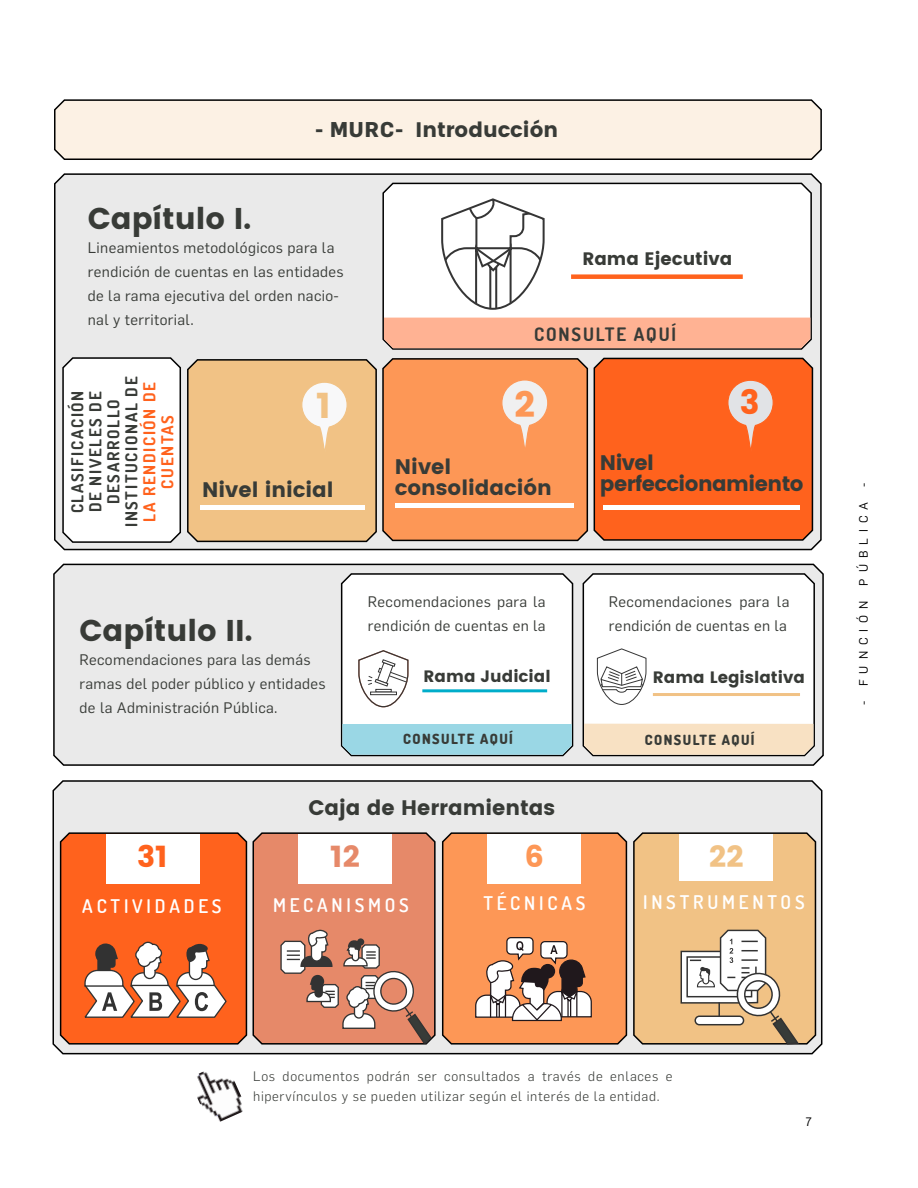
<style>
.page{position:relative;width:918px;height:1188px;background:#fff}
.page>*{position:absolute;margin:0;border:0;box-sizing:border-box;transform-origin:0 0}
.Título_02{font:36px "Poppins";color:#fd9756}
.Título_02-2{font:35.55px "Poppins";color:#f1c285}
.Título_02-3{font:33.75px "Poppins";color:#ff621d}
.Título_02-4{font:30px "Poppins";color:#383b37}
.Título_02-5{font:30px "Poppins";color:#ff621d}
.Título_02-6{font:30px "Poppins";color:#e68969}
.Título_02-7{font:30px "Poppins";color:#f1c285}
.Título_02-8{font:30px "Poppins";color:#fd9756}
.Título_02-9{font:21px "Poppins";color:#383b37}
.Título_01{font:21px "Poppins";color:#383b37}
.Título_01-2{font:21px "Poppins";letter-spacing:-.025em;color:#383b37}
.Etiquetas{font:600 18.9px "Dosis";letter-spacing:.2em;color:#fff}
.Etiquetas-2{font:700 18.45px "Dosis";letter-spacing:.1em;color:#383b37}
.Título_01-3{font:18px "Poppins";color:#383b37}
.Etiquetas-3{font:700 16.5px/18px "Dosis";letter-spacing:.1em;color:#383b37;text-align:center}
.Título_01-4{font:16.5px "Poppins";color:#383b37}
.txt_cuadros{font:15px/24px "Flama";letter-spacing:.025em;color:#383b37}
.Etiquetas-4{font:800 13.95px "Dosis";letter-spacing:.1em;color:#383b37}
.pie_de_pagina{font:300 13.5px/19.5px "Flama";letter-spacing:.05em;color:#383b37}
.t1{font:12px "Flama";letter-spacing:.5em;color:#000}
.s1{font-family:"Flama";font-weight:700}
.s2{color:#ff621d}
</style>
<div class="page">
<div style="left:55px;top:174px;width:766px;height:376px;background:#eaeaea;border-radius:10px"></div>
<div style="left:54px;top:173px;width:768px;height:377px;border:2px solid #000;border-radius:10px"></div>
<div style="left:188px;top:360px;width:188px;height:181px;background:#f1c285;border-radius:10px"></div>
<div style="left:187px;top:359px;width:190px;height:183px;border:2px solid #000;border-radius:10px"></div>
<div style="left:383px;top:359px;width:204px;height:181px;background:#fd9756;border-radius:10px"></div>
<div style="left:382px;top:358px;width:206px;height:183px;border:2px solid #000;border-radius:10px"></div>
<div style="left:594px;top:358px;width:218px;height:182px;background:#ff621d;border-radius:10px"></div>
<div style="left:594px;top:358px;width:219px;height:183px;border:2px solid #000;border-radius:10px"></div>
<div style="left:54px;top:564px;width:769px;height:201px;background:#eaeaea;border-radius:10px"></div>
<div style="left:53px;top:564px;width:771px;height:202px;border:2px solid #000;border-radius:10px"></div>
<div style="left:342px;top:574px;width:231px;height:181px;background:#fff;border-radius:10px"></div>
<div style="left:341px;top:573px;width:232px;height:183px;border:2px solid #000;border-radius:10px"></div>
<div style="left:383px;top:183px;width:428px;height:166px;background:#fff;border-radius:10px"></div>
<div style="left:382px;top:183px;width:430px;height:167px;border:2px solid #000;border-radius:10px"></div>
<div style="left:583px;top:574px;width:231px;height:181px;background:#fff;border-radius:10px"></div>
<div style="left:583px;top:573px;width:232px;height:183px;border:2px solid #000;border-radius:10px"></div>
<div style="left:53px;top:781px;width:769px;height:273px;background:#eaeaea;border-radius:10px"></div>
<div style="left:53px;top:780px;width:769px;height:274px;border:2px solid #000;border-radius:10px"></div>
<div style="left:63px;top:358px;width:117px;height:184px;background:#fff;border-radius:10px"></div>
<div style="left:62px;top:357px;width:119px;height:186px;border:2px solid #000;border-radius:10px"></div>
<div style="left:61px;top:833px;width:185px;height:211px;background:#ff621d;border-radius:9px"></div>
<div style="left:60px;top:832px;width:187px;height:213px;border:2px solid #000;border-radius:9px"></div>
<div style="left:253px;top:833px;width:182px;height:211px;background:#e68969;border-radius:9px"></div>
<div style="left:253px;top:832px;width:183px;height:213px;border:2px solid #000;border-radius:9px"></div>
<div style="left:443px;top:833px;width:183px;height:211px;background:#fd9756;border-radius:9px"></div>
<div style="left:442px;top:832px;width:185px;height:213px;border:2px solid #000;border-radius:9px"></div>
<div style="left:634px;top:833px;width:181px;height:211px;background:#f1c285;border-radius:9px"></div>
<div style="left:633px;top:832px;width:183px;height:213px;border:2px solid #000;border-radius:9px"></div>
<div style="left:342px;top:724px;width:230px;height:31px;background:#9ad7e5"></div>
<div style="left:584px;top:724px;width:229px;height:31px;background:#f8e1c3"></div>
<svg style="left:596px;top:648px;width:51px;height:57px"></svg>
<svg style="left:358px;top:650px;width:51px;height:58px"></svg>
<hr style="left:422px;top:689px;width:125px;height:3px;background:#00adca">
<hr style="left:653px;top:693px;width:147px;height:3px;background:#f1c285">
<div style="left:106px;top:834px;width:94px;height:49px;background:#fff"></div>
<div style="left:298px;top:834px;width:94px;height:49px;background:#fff"></div>
<div style="left:487px;top:834px;width:94px;height:49px;background:#fff"></div>
<div style="left:679px;top:834px;width:94px;height:47px;background:#fff"></div>
<svg style="left:84px;top:941px;width:143px;height:77px"></svg>
<svg style="left:280px;top:930px;width:153px;height:115px"></svg>
<svg style="left:475px;top:937px;width:117px;height:85px"></svg>
<svg style="left:680px;top:929px;width:120px;height:116px"></svg>
<div style="left:200px;top:505px;width:165px;height:5px;background:#fff"></div>
<hr style="left:395px;top:503px;width:179px;height:4px;background:#fff">
<div style="left:603px;top:505px;width:197px;height:5px;background:#fff"></div>
<svg style="left:302px;top:382px;width:45px;height:67px"></svg>
<svg style="left:728px;top:380px;width:45px;height:68px"></svg>
<svg style="left:502px;top:380px;width:46px;height:67px"></svg>
<div style="left:55px;top:100px;width:766px;height:59px;background:#fcf1e4;border-radius:10px"></div>
<div style="left:54px;top:99px;width:768px;height:61px;border:2px solid #000;border-radius:10px"></div>
<img style="left:197px;top:1071px;width:46px;height:51px">
<svg style="left:441px;top:198px;width:104px;height:112px"></svg>
<div style="left:384px;top:318px;width:426px;height:30px;background:#ffb293"></div>
<div style="left:571px;top:274px;width:172px;height:5px;background:#ff621d"></div>
<p class="Título_02-9" style="left:316px;top:118px;width:244px"><span class="s1">- MURC-</span> Introducción</p>
<p class="Título_02-4" style="left:88px;top:202px;width:165px">Capítulo I.</p>
<p class="txt_cuadros" style="left:88px;top:235px;width:257px">Lineamientos metodológicos para la rendición de cuentas en las entidades de la rama ejecutiva del orden nacio&shy;nal y territorial.</p>
<p class="Título_01-3" style="left:582px;top:248px;width:151px">Rama Ejecutiva</p>
<p class="Etiquetas-2" style="left:534px;top:322px;width:144px">CONSULTE AQUÍ</p>
<p class="Etiquetas-3" style="left:68px;top:527px;width:152px;rotate:-90deg">CLASIFICACIÓN<br>DE NIVELES DE<br>DESARROLLO<br>INSTITUCIONAL DE<br><span class="s2">LA RENDICIÓN DE<br>CUENTAS</span></p>
<p class="Título_02-2" style="left:316px;top:385px;width:16px">1</p>
<p class="Título_02" style="left:514px;top:383px;width:22px">2</p>
<p class="Título_02-3" style="left:740px;top:382px;width:21px">3</p>
<p class="Título_01" style="left:202px;top:477px;width:133px">Nivel inicial</p>
<p class="Título_01" style="left:395px;top:455px;width:58px">Nivel</p>
<p class="Título_01" style="left:395px;top:476px;width:158px">consolidación</p>
<p class="Título_01" style="left:600px;top:451px;width:56px">Nivel</p>
<p class="Título_01-2" style="left:600px;top:472px;width:205px">perfeccionamiento</p>
<p class="Título_02-4" style="left:80px;top:613px;width:175px">Capítulo II.</p>
<p class="txt_cuadros" style="left:80px;top:647px;width:248px">Recomendaciones para las demás ramas del poder público y entidades de la Administración Pública.</p>
<p class="txt_cuadros" style="left:368px;top:589px;width:179px">Recomendaciones para la rendición de cuentas en la</p>
<p class="txt_cuadros" style="left:609px;top:589px;width:182px">Recomendaciones para la rendición de cuentas en la</p>
<p class="Título_01-4" style="left:424px;top:666px;width:129px">Rama Judicial</p>
<p class="Título_01-4" style="left:653px;top:668px;width:153px">Rama Legislativa</p>
<p class="Etiquetas-4" style="left:403px;top:729px;width:111px">CONSULTE AQUÍ</p>
<p class="Etiquetas-4" style="left:645px;top:731px;width:111px">CONSULTE AQUÍ</p>
<p class="Título_02-9" style="left:308px;top:796px;width:248px">Caja de Herramientas</p>
<p class="Título_02-5" style="left:137px;top:839px;width:32px">31</p>
<p class="Título_02-6" style="left:330px;top:839px;width:31px">12</p>
<p class="Título_02-8" style="left:525px;top:839px;width:21px">6</p>
<p class="Título_02-7" style="left:709px;top:839px;width:36px">22</p>
<p class="Etiquetas" style="left:82px;top:894px;width:141px">ACTIVIDADES</p>
<p class="Etiquetas" style="left:273px;top:892px;width:137px">MECANISMOS</p>
<p class="Etiquetas" style="left:483px;top:891px;width:103px">TÉCNICAS</p>
<p class="Etiquetas" style="left:643px;top:890px;width:163px">INSTRUMENTOS</p>
<p class="t1" style="left:855px;top:705px;width:224px;rotate:-90deg">- FUNCIÓN PÚBLICA -</p>
<p class="pie_de_pagina" style="left:253px;top:1066px;width:421px">Los documentos podrán ser consultados a través de enlaces e hipervínculos y se pueden utilizar según el interés de la entidad.</p>
<p class="t1" style="left:805px;top:1113px;width:8px">7</p>
</div>
